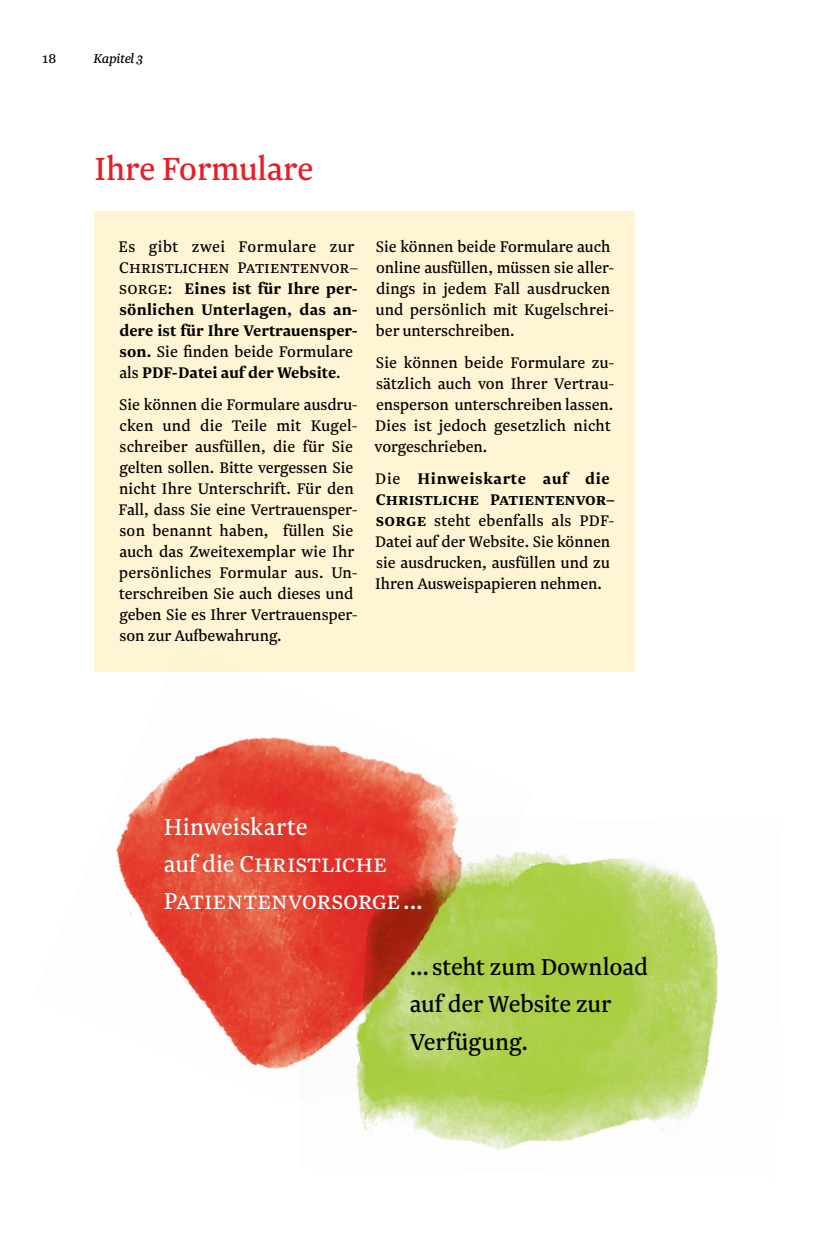
<style>
.page{position:relative;width:830px;height:1234px;background:#fff}
.page>*{position:absolute;margin:0;border:0;box-sizing:border-box;transform-origin:0 0}
.t1{font:37.5px "Newzald";color:#e41f26}
.t2{font:27px/37px "Newzald";letter-spacing:-.01em;color:#fff}
.t3{font:27px/37px "Newzald";letter-spacing:.01em;color:#000}
.t4{font:18px/21px "Newzald";color:#000}
.t5{font:700 18px/21px "Newzald";color:#000}
.t6{font:italic 15px "Newzald";letter-spacing:-.02em;color:#000}
.t7{font:15px "Newzald";color:#000}
.s1{font-weight:400}
.s2{font-weight:700}
</style>
<div class="page">
<div style="left:94px;top:211px;width:540px;height:460px;background:#fff4d3"></div>
<img style="left:94px;top:671px;width:438px;height:398px">
<img style="left:300px;top:817px;width:418px;height:333px">
<p class="t7" style="left:43px;top:49px;width:15px">18</p>
<p class="t6" style="left:94px;top:49px;width:51px">Kapitel 3</p>
<h2 class="t1" style="left:94px;top:146px;width:220px">Ihre Formulare</h2>
<p class="t5" style="left:118px;top:235px;width:241px"><span class="s1">Es gibt zwei Formulare zur<br>Christlichen Patientenvor– sorge:</span> Eines ist für Ihre per&shy;sönlichen Unterlagen, das an&shy;dere ist für Ihre Vertrauensper&shy;son. <span class="s1">Sie finden beide Formulare als</span> PDF-Datei auf der Website<span class="s1">.</span></p>
<p class="t4" style="left:118px;top:393px;width:241px">Sie können die Formulare ausdru&shy;cken und die Teile mit Kugel&shy;schreiber ausfüllen, die für Sie gelten sollen. Bitte vergessen Sie nicht Ihre Unterschrift. Für den<br>Fall, dass Sie eine Vertrauensper&shy;son benannt haben, füllen Sie auch das Zweitexemplar wie Ihr persönliches Formular aus. Un&shy;terschreiben Sie auch dieses und geben Sie es Ihrer Vertrauensper&shy;son zur Aufbewahrung.</p>
<p class="t4" style="left:375px;top:236px;width:240px">Sie können beide Formulare auch online ausfüllen, müssen sie aller&shy;dings in jedem Fall ausdrucken und persönlich mit Kugelschrei&shy;ber unterschreiben.</p>
<p class="t4" style="left:374px;top:351px;width:241px">Sie können beide Formulare zu&shy;sätzlich auch von Ihrer Vertrau&shy;ensperson unterschreiben lassen.<br>Dies ist jedoch gesetzlich nicht vorgeschrieben.</p>
<p class="t4" style="left:375px;top:467px;width:241px">Die <span class="s2">Hinweiskarte auf die<br>Christliche Patientenvor– sorge</span> steht ebenfalls als PDF-<br>Datei auf der Website. Sie können sie ausdrucken, ausfüllen und zu<br>Ihren Ausweispapieren nehmen.</p>
<h2 class="t2" style="left:164px;top:807px;width:260px">Hinweiskarte<br>auf die Christliche<br>Patientenvorsorge ...</h2>
<p class="t3" style="left:409px;top:948px;width:240px">... steht zum Download auf der Website zur<br>Verfügung.</p>
</div>
